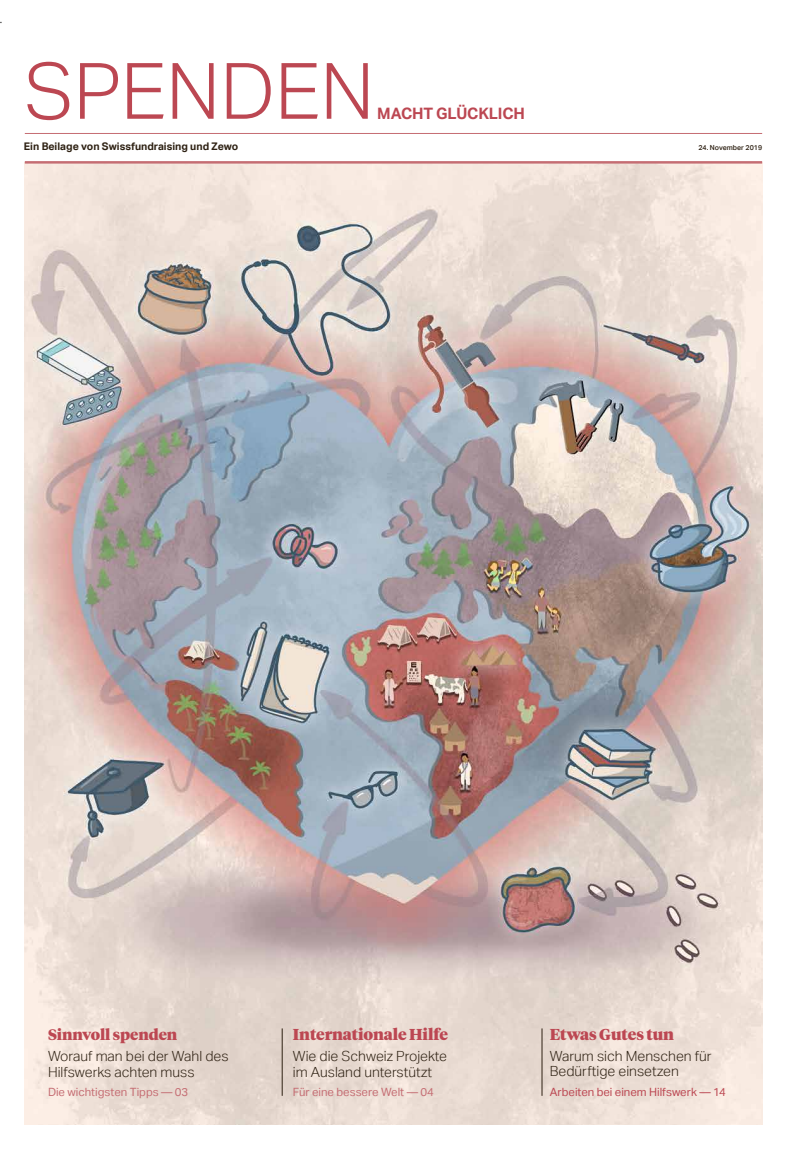
<style>
.page{position:relative;width:787px;height:1166px;background:#fff}
.page>*{position:absolute;margin:0;border:0;box-sizing:border-box;transform-origin:0 0}
.t1{font:300 77.88px "Aktiv Grotesk";letter-spacing:-.005em;color:#bc4752}
.t2{font:900 15.75px "Tiempos Headline";letter-spacing:-.005em;color:#bc4752}
.t3{font:700 15.75px "Aktiv Grotesk";letter-spacing:-.01em;color:#bc4752}
.t4{font:900 15.14px "Tiempos Headline";letter-spacing:-.005em;color:#bc4752}
.t5{font:300 14px/15.8px "Aktiv Grotesk";color:#2e2113}
.t6{font:11.38px "Aktiv Grotesk";color:#c56d73}
.t7{font:11.38px "Aktiv Grotesk";color:#bc4752}
.t8{font:700 10.5px "Aktiv Grotesk";color:#2e2113}
.t9{font:500 7px "Aktiv Grotesk";color:#2e2113}
</style>
<div class="page">
<img style="left:25px;top:164px;width:736px;height:960px">
<hr style="left:282px;top:1028px;width:1px;height:68px;background:#2e2113">
<hr style="left:541px;top:1028px;width:1px;height:68px;background:#2e2113">
<hr style="left:25px;top:133px;width:736px;height:1px;background:#c56d73">
<hr style="left:25px;top:161px;width:736px;height:3px;background:#c56d73">
<h1 class="t1" style="left:24px;top:47px;width:351px">SPENDEN</h1>
<p class="t3" style="left:377px;top:104px;width:149px">MACHT GLÜCKLICH</p>
<p class="t8" style="left:24px;top:140px;width:216px">Ein Beilage von Swissfundraising und Zewo</p>
<p class="t9" style="left:698px;top:144px;width:65px">24. November 2019</p>
<p class="t4" style="left:48px;top:1024px;width:131px">Sinnvoll spenden</p>
<p class="t5" style="left:48px;top:1048px;width:182px">Worauf man bei der Wahl des<br>Hilfswerks achten muss</p>
<p class="t6" style="left:48px;top:1085px;width:142px">Die wichtigsten Tipps — 03</p>
<p class="t2" style="left:293px;top:1023px;width:156px">Internationale Hilfe</p>
<p class="t5" style="left:293px;top:1048px;width:156px">Wie die Schweiz Projekte im Ausland unterstützt</p>
<p class="t6" style="left:293px;top:1085px;width:142px">Für eine bessere Welt — 04</p>
<p class="t2" style="left:549px;top:1023px;width:126px">Etwas Gutes tun</p>
<p class="t5" style="left:549px;top:1048px;width:163px">Warum sich Menschen für<br>Bedürftige einsetzen</p>
<p class="t7" style="left:549px;top:1085px;width:177px">Arbeiten bei einem Hilfswerk — 14</p>
</div>
